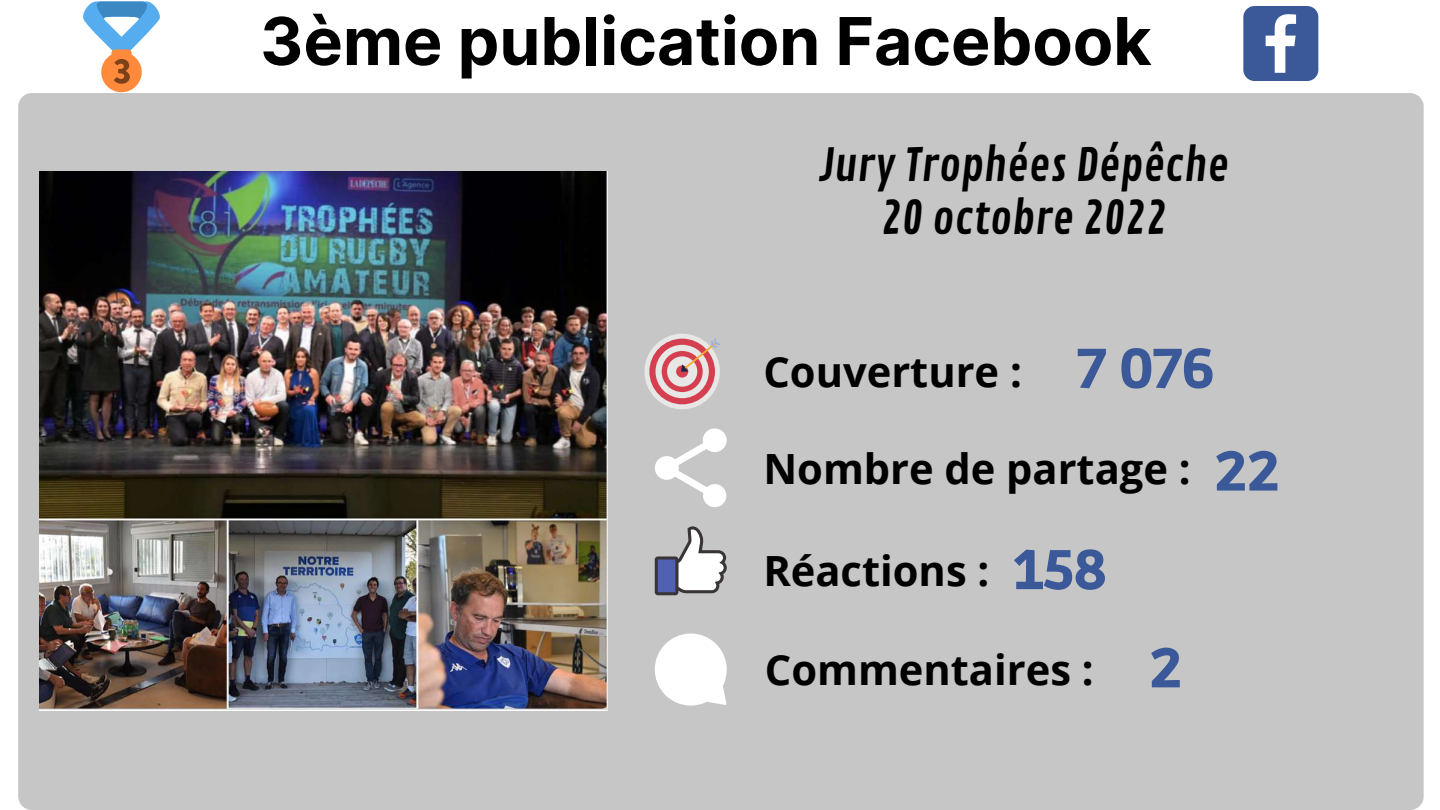
<style>
.page{position:relative;width:1440px;height:810px;background:#fff}
.page>*{position:absolute;margin:0;border:0;box-sizing:border-box;transform-origin:0 0}
.t1{font:700 66px "Inter";color:#000}
.t2{font:44.5px/53.2px "Contrail One";color:#000;text-align:center}
.t3{font:700 41.7px "Open Sans";color:#000}
.s1{font-family:"Ruda";font-weight:900;font-size:55.5px;color:#3b5998}
</style>
<div class="page">
<div style="left:18px;top:93px;width:1406px;height:717px;background:#c6c6c6;border-radius:14px"></div>
<svg style="left:1243px;top:6px;width:75px;height:75px"></svg>
<svg style="left:655px;top:428px;width:72px;height:79px"></svg>
<div style="left:644px;top:334px;width:76px;height:75px;background:#e7e7e5;border-radius:50%"></div>
<div style="left:649px;top:339px;width:66px;height:65px;background:#d54050;border-radius:50%"></div>
<div style="left:656px;top:345px;width:53px;height:53px;background:#e7e7e5;border-radius:50%"></div>
<div style="left:662px;top:351px;width:41px;height:41px;background:#d54050;border-radius:50%"></div>
<div style="left:667px;top:356px;width:30px;height:31px;background:#e7e7e5;border-radius:50%"></div>
<div style="left:676px;top:365px;width:12px;height:13px;background:#d54050;border-radius:50%"></div>
<svg style="left:681px;top:338px;width:40px;height:34px"></svg>
<svg style="left:655px;top:526px;width:72px;height:69px"></svg>
<svg style="left:655px;top:634px;width:72px;height:72px"></svg>
<img style="left:39px;top:171px;width:569px;height:539px">
<svg style="left:83px;top:2px;width:77px;height:90px"></svg>
<h1 class="t1" style="left:260px;top:2px;width:893px">3ème publication Facebook</h1>
<p class="t2" style="left:819px;top:140px;width:411px">Jury Trophées Dépêche<br>20 octobre 2022</p>
<p class="t3" style="left:763px;top:343px;width:453px">Couverture : <span class="s1">7 076</span></p>
<p class="t3" style="left:763px;top:439px;width:518px">Nombre de partage : <span class="s1">22</span></p>
<p class="t3" style="left:763px;top:542px;width:344px">Réactions : <span class="s1">158</span></p>
<p class="t3" style="left:765px;top:641px;width:419px">Commentaires : <span class="s1">2</span></p>
</div>
